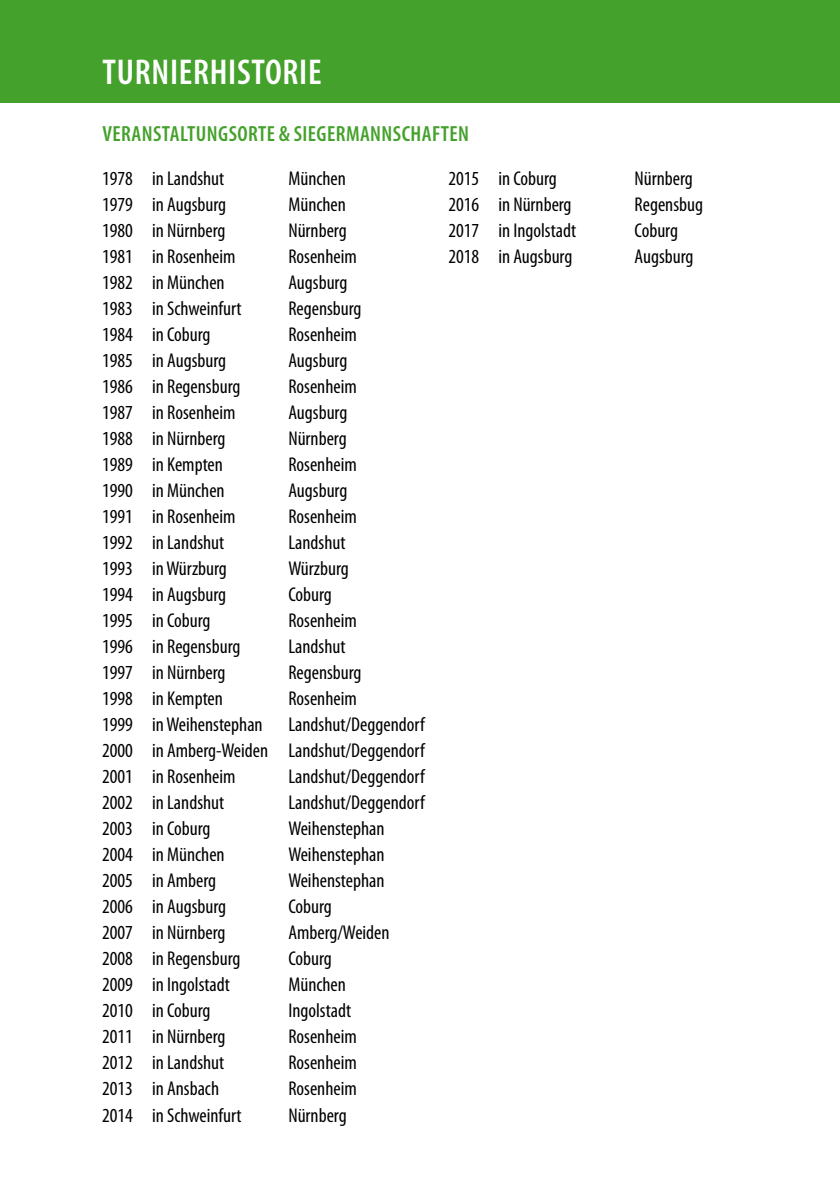
<style>
.page{position:relative;width:840px;height:1191px;background:#fff}
.page>*{position:absolute;margin:0;border:0;box-sizing:border-box;transform-origin:0 0}
.t1{font:600 condensed 36px "Myriad Pro";letter-spacing:.02em;color:#fff}
.t2{font:600 condensed 22px "Myriad Pro";letter-spacing:.02em;color:#44a12b}
.t3{font:condensed 20px/26px "Myriad Pro";color:#000;text-align:justify}
</style>
<div class="page">
<div style="left:0;top:0;width:839px;height:102px;background:#44a12b"></div>
<h1 class="t1" style="left:102px;top:50px;width:220px">TURNIERHISTORIE</h1>
<p class="t2" style="left:102px;top:120px;width:368px">VERANSTALTUNGSORTE &amp; SIEGERMANNSCHAFTEN</p>
<p class="t3" style="left:102px;top:165px;width:124px">1978 in Landshut</p>
<p class="t3" style="left:288px;top:165px;width:59px">München</p>
<p class="t3" style="left:102px;top:191px;width:125px">1979 in Augsburg</p>
<p class="t3" style="left:288px;top:191px;width:59px">München</p>
<p class="t3" style="left:102px;top:217px;width:125px">1980 in Nürnberg</p>
<p class="t3" style="left:288px;top:217px;width:60px">Nürnberg</p>
<p class="t3" style="left:102px;top:243px;width:135px">1981 in Rosenheim</p>
<p class="t3" style="left:288px;top:243px;width:70px">Rosenheim</p>
<p class="t3" style="left:102px;top:269px;width:124px">1982 in München</p>
<p class="t3" style="left:288px;top:269px;width:60px">Augsburg</p>
<p class="t3" style="left:102px;top:295px;width:141px">1983 in Schweinfurt</p>
<p class="t3" style="left:288px;top:295px;width:75px">Regensburg</p>
<p class="t3" style="left:102px;top:321px;width:110px">1984 in Coburg</p>
<p class="t3" style="left:288px;top:321px;width:70px">Rosenheim</p>
<p class="t3" style="left:102px;top:347px;width:125px">1985 in Augsburg</p>
<p class="t3" style="left:288px;top:347px;width:60px">Augsburg</p>
<p class="t3" style="left:102px;top:373px;width:140px">1986 in Regensburg</p>
<p class="t3" style="left:288px;top:373px;width:70px">Rosenheim</p>
<p class="t3" style="left:102px;top:399px;width:135px">1987 in Rosenheim</p>
<p class="t3" style="left:288px;top:399px;width:60px">Augsburg</p>
<p class="t3" style="left:102px;top:425px;width:125px">1988 in Nürnberg</p>
<p class="t3" style="left:288px;top:425px;width:60px">Nürnberg</p>
<p class="t3" style="left:102px;top:451px;width:122px">1989 in Kempten</p>
<p class="t3" style="left:288px;top:451px;width:70px">Rosenheim</p>
<p class="t3" style="left:102px;top:477px;width:124px">1990 in München</p>
<p class="t3" style="left:288px;top:477px;width:60px">Augsburg</p>
<p class="t3" style="left:102px;top:503px;width:135px">1991 in Rosenheim</p>
<p class="t3" style="left:288px;top:503px;width:70px">Rosenheim</p>
<p class="t3" style="left:102px;top:529px;width:124px">1992 in Landshut</p>
<p class="t3" style="left:288px;top:529px;width:59px">Landshut</p>
<p class="t3" style="left:102px;top:555px;width:126px">1993 in Würzburg</p>
<p class="t3" style="left:288px;top:555px;width:62px">Würzburg</p>
<p class="t3" style="left:102px;top:581px;width:125px">1994 in Augsburg</p>
<p class="t3" style="left:288px;top:581px;width:45px">Coburg</p>
<p class="t3" style="left:102px;top:607px;width:110px">1995 in Coburg</p>
<p class="t3" style="left:288px;top:607px;width:70px">Rosenheim</p>
<p class="t3" style="left:102px;top:633px;width:140px">1996 in Regensburg</p>
<p class="t3" style="left:288px;top:633px;width:59px">Landshut</p>
<p class="t3" style="left:102px;top:659px;width:125px">1997 in Nürnberg</p>
<p class="t3" style="left:288px;top:659px;width:75px">Regensburg</p>
<p class="t3" style="left:102px;top:685px;width:122px">1998 in Kempten</p>
<p class="t3" style="left:288px;top:685px;width:70px">Rosenheim</p>
<p class="t3" style="left:102px;top:711px;width:162px">1999 in Weihenstephan</p>
<p class="t3" style="left:102px;top:711px;width:324px;text-indent:186px">Landshut/Deggendorf 2000 in Amberg-Weiden Landshut/Deggendorf 2001 in Rosenheim</p>
<p class="t3" style="left:288px;top:763px;width:138px">Landshut/Deggendorf</p>
<p class="t3" style="left:102px;top:789px;width:124px">2002 in Landshut</p>
<p class="t3" style="left:288px;top:789px;width:138px">Landshut/Deggendorf</p>
<p class="t3" style="left:102px;top:815px;width:110px">2003 in Coburg</p>
<p class="t3" style="left:288px;top:815px;width:98px">Weihenstephan</p>
<p class="t3" style="left:102px;top:841px;width:124px">2004 in München</p>
<p class="t3" style="left:288px;top:841px;width:98px">Weihenstephan</p>
<p class="t3" style="left:102px;top:867px;width:115px">2005 in Amberg</p>
<p class="t3" style="left:288px;top:867px;width:98px">Weihenstephan</p>
<p class="t3" style="left:102px;top:893px;width:125px">2006 in Augsburg</p>
<p class="t3" style="left:288px;top:893px;width:45px">Coburg</p>
<p class="t3" style="left:102px;top:919px;width:125px">2007 in Nürnberg</p>
<p class="t3" style="left:288px;top:919px;width:103px">Amberg/Weiden</p>
<p class="t3" style="left:102px;top:945px;width:140px">2008 in Regensburg</p>
<p class="t3" style="left:288px;top:945px;width:45px">Coburg</p>
<p class="t3" style="left:102px;top:971px;width:129px">2009 in Ingolstadt</p>
<p class="t3" style="left:288px;top:971px;width:59px">München</p>
<p class="t3" style="left:102px;top:997px;width:110px">2010 in Coburg</p>
<p class="t3" style="left:288px;top:997px;width:64px">Ingolstadt</p>
<p class="t3" style="left:102px;top:1023px;width:125px">2011 in Nürnberg</p>
<p class="t3" style="left:288px;top:1023px;width:70px">Rosenheim</p>
<p class="t3" style="left:102px;top:1049px;width:124px">2012 in Landshut</p>
<p class="t3" style="left:288px;top:1049px;width:70px">Rosenheim</p>
<p class="t3" style="left:102px;top:1075px;width:118px">2013 in Ansbach</p>
<p class="t3" style="left:288px;top:1075px;width:70px">Rosenheim</p>
<p class="t3" style="left:102px;top:1101px;width:141px">2014 in Schweinfurt</p>
<p class="t3" style="left:288px;top:1101px;width:60px">Nürnberg</p>
<p class="t3" style="left:448px;top:165px;width:110px">2015 in Coburg</p>
<p class="t3" style="left:634px;top:165px;width:60px">Nürnberg</p>
<p class="t3" style="left:448px;top:191px;width:125px">2016 in Nürnberg</p>
<p class="t3" style="left:634px;top:191px;width:70px">Regensbug</p>
<p class="t3" style="left:448px;top:217px;width:129px">2017 in Ingolstadt</p>
<p class="t3" style="left:634px;top:217px;width:45px">Coburg</p>
<p class="t3" style="left:448px;top:243px;width:125px">2018 in Augsburg</p>
<p class="t3" style="left:634px;top:243px;width:60px">Augsburg</p>
</div>
